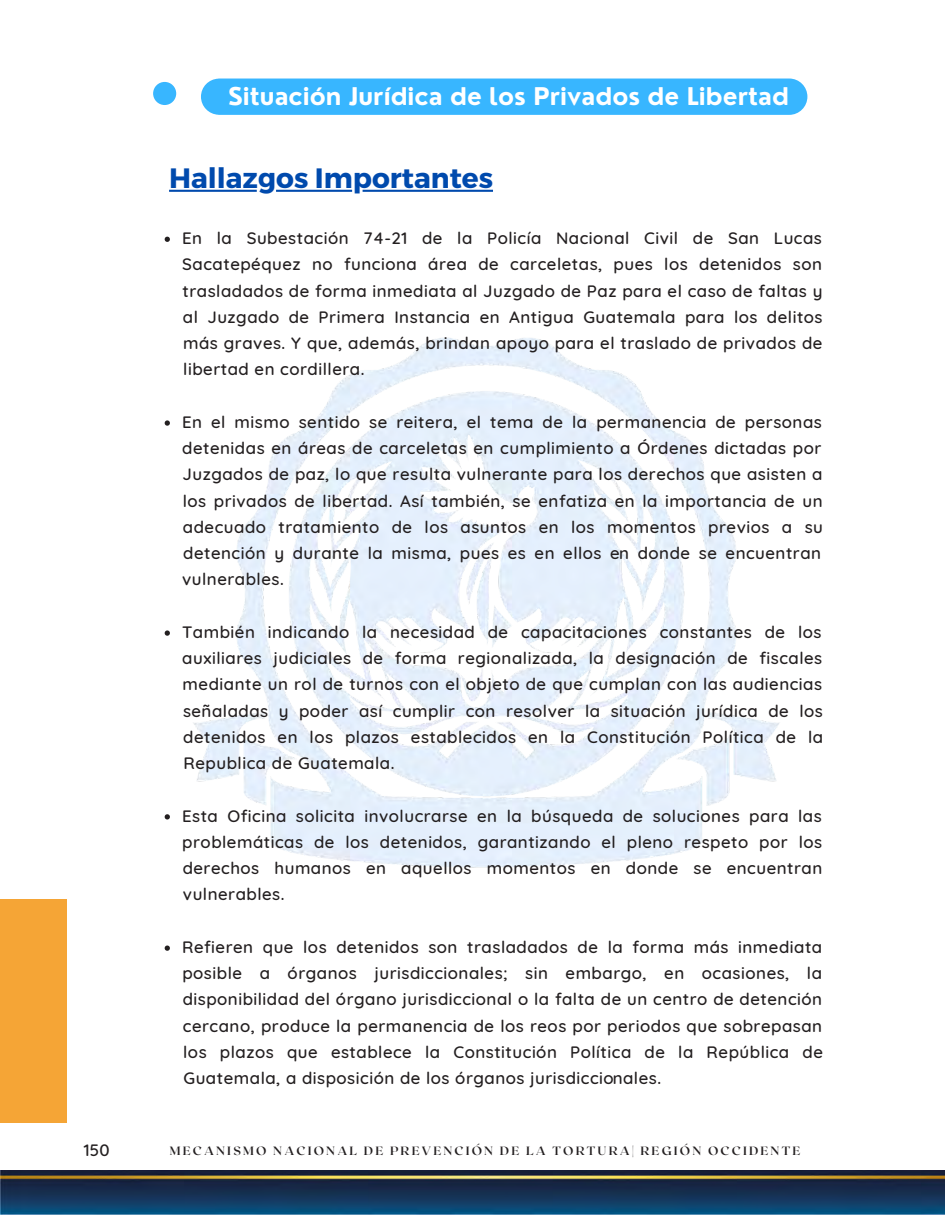
<style>
.page{position:relative;width:945px;height:1215px;background:#fff}
.page>*{position:absolute;margin:0;border:0;box-sizing:border-box;transform-origin:0 0}
.t1{font:700 28.05px "Montserrat";color:#004aad}
.t2{font:700 23.85px "Nourd";color:#fff}
.t3{font:500 16.8px/26.2px "Quicksand";letter-spacing:.03em;color:#231f20;text-align:justify}
.t4{font:700 12px "Roxborough CF";letter-spacing:.18em;color:#231f20}
</style>
<div class="page">
<div style="left:201px;top:79px;width:606px;height:36px;background:#38b6ff;border-radius:18px"></div>
<div style="left:153px;top:82px;width:23px;height:23px;background:#38b6ff;border-radius:50%"></div>
<img style="left:193px;top:337px;width:586px;height:531px">
<svg style="left:165px;top:237px;width:5px;height:5px"></svg>
<svg style="left:165px;top:420px;width:5px;height:6px"></svg>
<svg style="left:165px;top:630px;width:5px;height:6px"></svg>
<svg style="left:165px;top:814px;width:5px;height:6px"></svg>
<svg style="left:165px;top:946px;width:5px;height:5px"></svg>
<hr style="left:363px;top:190px;width:130px;height:2px;background:#004aad">
<hr style="left:276px;top:190px;width:76px;height:2px;background:#004aad">
<hr style="left:169px;top:190px;width:88px;height:2px;background:#004aad">
<div style="left:0;top:899px;width:66px;height:224px;background:#f5a536"></div>
<img style="left:0;top:1170px;width:945px;height:45px">
<p class="t2" style="left:228px;top:82px;width:562px">Situación Jurídica de los Privados de Libertad</p>
<p class="t1" style="left:169px;top:160px;width:325px">Hallazgos Importantes</p>
<p class="t3" style="left:182px;top:223px;width:642px">En la Subestación 74-21 de la Policía Nacional Civil de San Lucas Sacatepéquez no funciona área de carceletas, pues los detenidos son trasladados de forma inmediata al Juzgado de Paz para el caso de faltas y al Juzgado de Primera Instancia en Antigua Guatemala para los delitos más graves. Y que, además, brindan apoyo para el traslado de privados de libertad en cordillera.</p>
<p class="t3" style="left:182px;top:407px;width:642px">En el mismo sentido se reitera, el tema de la permanencia de personas detenidas en áreas de carceletas en cumplimiento a Órdenes dictadas por Juzgados de paz, lo que resulta vulnerante para los derechos que asisten a los privados de libertad. Así también, se enfatiza en la importancia de un adecuado tratamiento de los asuntos en los momentos previos a su detención y durante la misma, pues es en ellos en donde se encuentran vulnerables.</p>
<p class="t3" style="left:182px;top:617px;width:643px">También indicando la necesidad de capacitaciones constantes de los auxiliares judiciales de forma regionalizada, la designación de fiscales mediante un rol de turnos con el objeto de que cumplan con las audiencias señaladas y poder así cumplir con resolver la situación jurídica de los detenidos en los plazos establecidos en la Constitución Política de la Republica de Guatemala.</p>
<p class="t3" style="left:182px;top:801px;width:642px">Esta Oficina solicita involucrarse en la búsqueda de soluciones para las problemáticas de los detenidos, garantizando el pleno respeto por los derechos humanos en aquellos momentos en donde se encuentran vulnerables.</p>
<p class="t3" style="left:182px;top:932px;width:642px">Refieren que los detenidos son trasladados de la forma más inmediata posible a órganos jurisdiccionales; sin embargo, en ocasiones, la disponibilidad del órgano jurisdiccional o la falta de un centro de detención cercano, produce la permanencia de los reos por periodos que sobrepasan los plazos que establece la Constitución Política de la República de Guatemala, a disposición de los órganos jurisdiccionales.</p>
<p class="t3" style="left:84px;top:1135px;width:27px">150</p>
<p class="t4" style="left:170px;top:1143px;width:632px">MECANISMO NACIONAL DE PREVENCIÓN DE LA TORTURA| REGIÓN OCCIDENTE</p>
</div>
